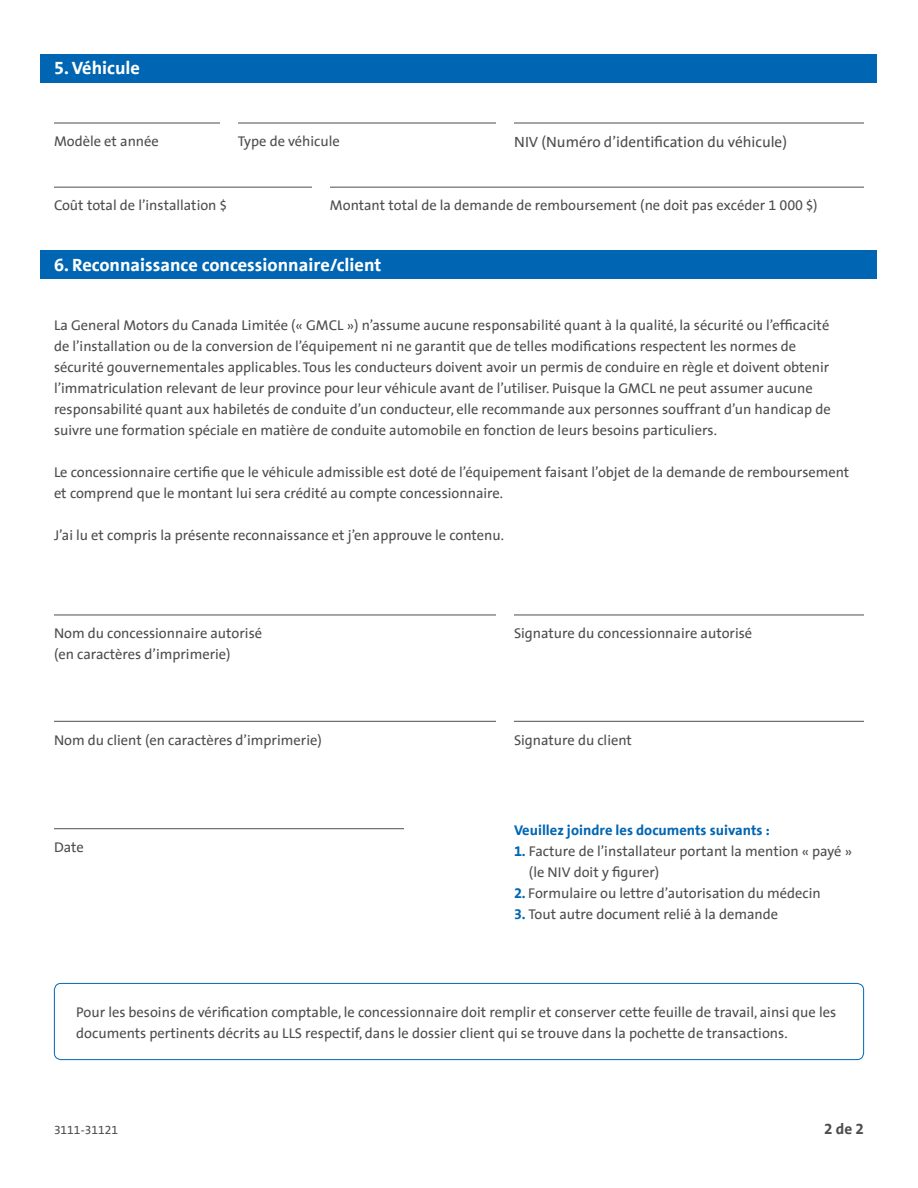
<style>
.page{position:relative;width:918px;height:1188px;background:#fff}
.page>*{position:absolute;margin:0;border:0;box-sizing:border-box;transform-origin:0 0}
.t1{font:700 18px "GM Sans";color:#fff}
.t2{font:15px "GM Sans";color:#4d4d4f}
.t3{font:700 15px "GM Sans";color:#4d4d4f}
.t4{font:14.25px/21px "GM Sans";color:#4d4d4f}
.t5{font:700 14.25px "GM Sans";color:#0066b3}
.t6{font:12px "GM Sans";color:#4d4d4f}
.s1{font-weight:700;color:#0066b3}
</style>
<div class="page">
<div style="left:54px;top:983px;width:810px;height:77px;border:1px solid #0066b3;border-radius:7px"></div>
<div style="left:40px;top:250px;width:838px;height:28px;background:#0066b3"></div>
<hr style="left:54px;top:615px;width:442px;height:1px;background:#4d4d4f">
<hr style="left:54px;top:721px;width:442px;height:1px;background:#4d4d4f">
<hr style="left:54px;top:828px;width:350px;height:1px;background:#4d4d4f">
<hr style="left:514px;top:615px;width:350px;height:1px;background:#4d4d4f">
<hr style="left:514px;top:721px;width:350px;height:1px;background:#4d4d4f">
<div style="left:40px;top:54px;width:838px;height:28px;background:#0066b3"></div>
<hr style="left:54px;top:123px;width:166px;height:1px;background:#4d4d4f">
<hr style="left:54px;top:187px;width:258px;height:1px;background:#4d4d4f">
<hr style="left:330px;top:187px;width:534px;height:1px;background:#4d4d4f">
<hr style="left:238px;top:123px;width:258px;height:1px;background:#4d4d4f">
<hr style="left:514px;top:123px;width:350px;height:1px;background:#4d4d4f">
<p class="t1" style="left:54px;top:57px;width:87px">5. Véhicule</p>
<p class="t4" style="left:54px;top:131px;width:106px">Modèle et année</p>
<p class="t4" style="left:238px;top:131px;width:103px">Type de véhicule</p>
<p class="t2" style="left:514px;top:133px;width:275px">NIV (Numéro d’identification du véhicule)</p>
<p class="t4" style="left:54px;top:195px;width:174px">Coût total de l’installation $</p>
<p class="t4" style="left:330px;top:195px;width:489px">Montant total de la demande de remboursement (ne doit pas excéder 1 000 $)</p>
<p class="t1" style="left:54px;top:254px;width:329px">6. Reconnaissance concessionnaire/client</p>
<p class="t4" style="left:54px;top:315px;width:778px">La General Motors du Canada Limitée (« GMCL ») n’assume aucune responsabilité quant à la qualité, la sécurité ou l’efficacité de l’installation ou de la conversion de l’équipement ni ne garantit que de telles modifications respectent les normes de sécurité gouvernementales applicables. Tous les conducteurs doivent avoir un permis de conduire en règle et doivent obtenir l’immatriculation relevant de leur province pour leur véhicule avant de l’utiliser. Puisque la GMCL ne peut assumer aucune responsabilité quant aux habiletés de conduite d’un conducteur, elle recommande aux personnes souffrant d’un handicap de suivre une formation spéciale en matière de conduite automobile en fonction de leurs besoins particuliers.</p>
<p class="t4" style="left:54px;top:462px;width:797px">Le concessionnaire certifie que le véhicule admissible est doté de l’équipement faisant l’objet de la demande de remboursement et comprend que le montant lui sera crédité au compte concessionnaire.</p>
<p class="t4" style="left:54px;top:525px;width:452px">J’ai lu et compris la présente reconnaissance et j’en approuve le contenu.</p>
<p class="t4" style="left:54px;top:623px;width:210px">Nom du concessionnaire autorisé (en caractères d’imprimerie)</p>
<p class="t4" style="left:54px;top:730px;width:269px">Nom du client (en caractères d’imprimerie)</p>
<p class="t4" style="left:54px;top:837px;width:31px">Date</p>
<p class="t4" style="left:514px;top:623px;width:240px">Signature du concessionnaire autorisé</p>
<p class="t4" style="left:514px;top:730px;width:119px">Signature du client</p>
<p class="t5" style="left:514px;top:822px;width:257px">Veuillez joindre les documents suivants :</p>
<p class="t4" style="left:529px;top:841px;width:325px;text-indent:-15px"><span class="s1">1.</span> Facture de l’installateur portant la mention « payé » (le NIV doit y figurer)</p>
<p class="t4" style="left:514px;top:883px;width:308px"><span class="s1">2.</span> Formulaire ou lettre d’autorisation du médecin</p>
<p class="t4" style="left:514px;top:904px;width:266px"><span class="s1">3.</span> Tout autre document relié à la demande</p>
<p class="t4" style="left:76px;top:1002px;width:761px">Pour les besoins de vérification comptable, le concessionnaire doit remplir et conserver cette feuille de travail, ainsi que les documents pertinents décrits au lls respectif, dans le dossier client qui se trouve dans la pochette de transactions.</p>
<p class="t6" style="left:54px;top:1123px;width:66px">3111-31121</p>
<p class="t3" style="left:824px;top:1120px;width:41px">2 de 2</p>
</div>
